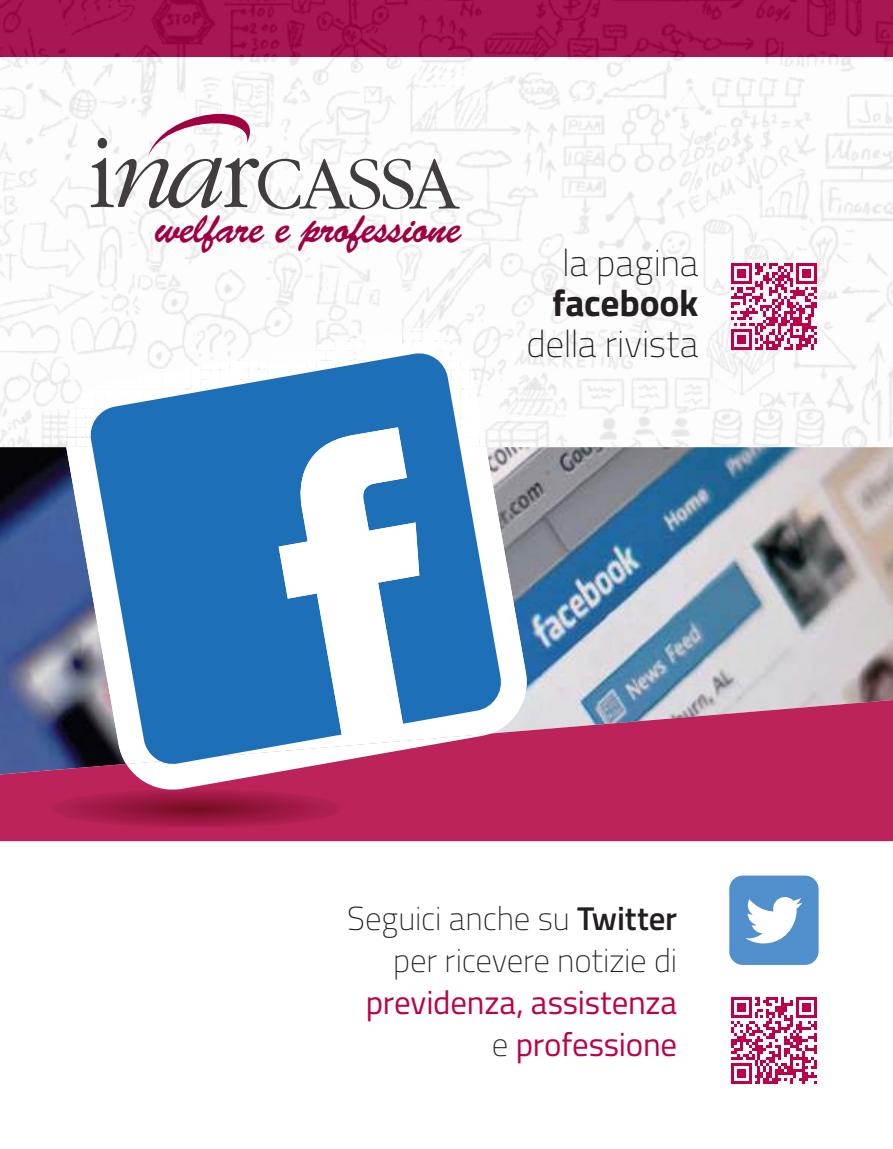
<style>
.page{position:relative;width:893px;height:1149px;background:#fff}
.page>*{position:absolute;margin:0;border:0;box-sizing:border-box;transform-origin:0 0}
.t1{font:43.5px "Brush Script Std";letter-spacing:-.02em;color:#a00041;scale:.93 1}
.t2{font:100 37.5px "Titillium";letter-spacing:-.005em;color:#241f1f}
.t3{font:700 37.5px "Titillium";letter-spacing:-.005em;color:#241f1f}
.t4{font:100 33px/42px "Titillium";letter-spacing:-.005em;color:#241f1f;text-align:right}
.t5{font:33px/42px "Titillium";letter-spacing:-.005em;color:#bd004a;text-align:right}
.s1{font-weight:600}
.s2{font-weight:100;color:#241f1f}
</style>
<div class="page">
<img style="left:0;top:0;width:893px;height:699px">
<svg style="left:0;top:699px;width:893px;height:141px;background:#b23266"></svg>
<img style="left:51px;top:788px;width:292px;height:39px">
<img style="left:221px;top:327px;width:249px;height:24px">
<img style="left:66px;top:447px;width:22px;height:316px">
<img style="left:503px;top:447px;width:27px;height:296px">
<img style="left:126px;top:766px;width:364px;height:23px">
<svg style="left:88px;top:351px;width:415px;height:415px;fill:#1d70b8"></svg>
<svg style="left:279px;top:427px;width:140px;height:307px"></svg>
<svg style="left:731px;top:263px;width:86px;height:87px"></svg>
<svg style="left:91px;top:114px;width:369px;height:95px"></svg>
<svg style="left:731px;top:997px;width:86px;height:86px"></svg>
<svg style="left:729px;top:875px;width:90px;height:89px"></svg>
<h1 class="t1" style="left:155px;top:204px;width:330px">welfare e professione</h1>
<p class="t2" style="left:562px;top:236px;width:138px">la pagina</p>
<p class="t3" style="left:552px;top:274px;width:148px">facebook</p>
<p class="t2" style="left:526px;top:317px;width:174px">della rivista</p>
<p class="t4" style="left:347px;top:895px;width:332px">Seguici anche su <span class="s1">Twitter </span>per ricevere notizie di</p>
<p class="t5" style="left:366px;top:979px;width:313px">previdenza, assistenza <span class="s2">e</span> professione</p>
</div>
